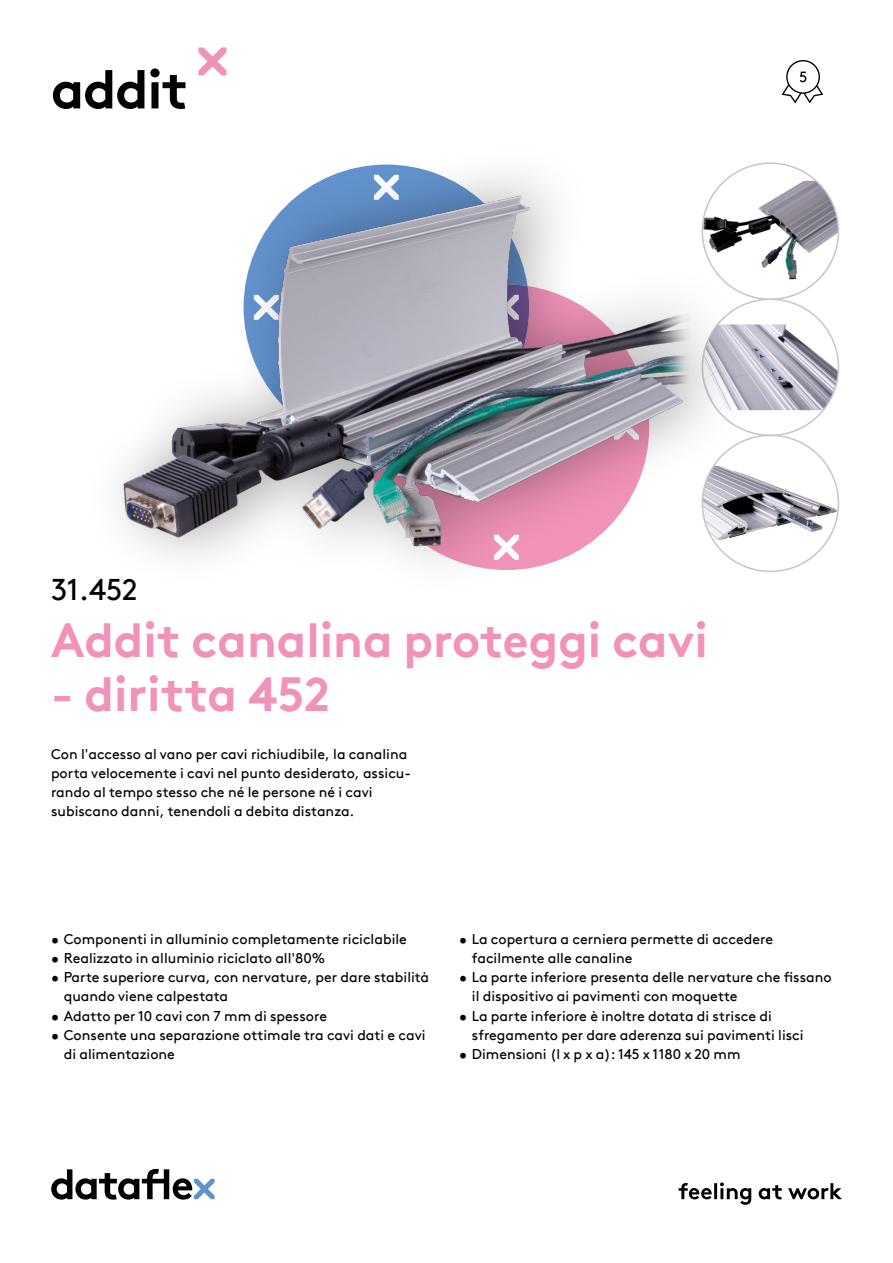
<style>
.page{position:relative;width:893px;height:1263px;background:#fff}
.page>*{position:absolute;margin:0;border:0;box-sizing:border-box;transform-origin:0 0}
.hoofdstuk{font:700 54px "Brown Pro TT";letter-spacing:-.02em;color:#000}
.productnaam{font:700 48px "Brown Pro TT";color:#f193b9}
.productnummer{font:30px "Brown Pro TT";color:#000}
.omschrijving{font:14.25px/19.2px "Brown Pro TT";color:#000}
</style>
<div class="page">
<svg style="left:51px;top:1169px;width:164px;height:30px"></svg>
<svg style="left:679px;top:1182px;width:163px;height:23px"></svg>
<svg style="left:198px;top:47px;width:28px;height:28px"></svg>
<img style="left:750px;top:181px;width:88px;height:101px">
<img style="left:750px;top:324px;width:88px;height:86px">
<img style="left:750px;top:466px;width:88px;height:75px">
<div style="left:84px;top:141px;width:666px;height:457px;background:#000;opacity:.35"></div>
<img style="left:120px;top:189px;width:570px;height:362px">
<svg style="left:782px;top:60px;width:41px;height:43px"></svg>
<p class="hoofdstuk" style="left:51px;top:46px;width:139px">addit</p>
<p class="productnummer" style="left:51px;top:566px;width:88px">31.452</p>
<p class="productnaam" style="left:51px;top:601px;width:658px">Addit canalina proteggi cavi</p>
<p class="productnaam" style="left:51px;top:655px;width:280px">- diritta 452</p>
<p class="omschrijving" style="left:51px;top:743px;width:362px">Con l'accesso al vano per cavi richiudibile, la canalina porta velocemente i cavi nel punto desiderato, assicu&shy;rando al tempo stesso che né le persone né i cavi subiscano danni, tenendoli a debita distanza.</p>
<p class="omschrijving" style="left:51px;top:928px;width:357px">• Componenti in alluminio completamente riciclabile</p>
<p class="omschrijving" style="left:51px;top:947px;width:276px">• Realizzato in alluminio riciclato all'80%</p>
<p class="omschrijving" style="left:64px;top:966px;width:367px;text-indent:-13px">• Parte superiore curva, con nervature, per dare stabilità quando viene calpestata</p>
<p class="omschrijving" style="left:51px;top:1005px;width:278px">• Adatto per 10 cavi con 7 mm di spessore</p>
<p class="omschrijving" style="left:64px;top:1024px;width:363px;text-indent:-13px">• Consente una separazione ottimale tra cavi dati e cavi di alimentazione</p>
<p class="omschrijving" style="left:472px;top:928px;width:303px;text-indent:-13px">• La copertura a cerniera permette di accedere facilmente alle canaline</p>
<p class="omschrijving" style="left:472px;top:966px;width:361px;text-indent:-13px">• La parte inferiore presenta delle nervature che fissano il dispositivo ai pavimenti con moquette</p>
<p class="omschrijving" style="left:472px;top:1005px;width:333px;text-indent:-13px">• La parte inferiore è inoltre dotata di strisce di sfregamento per dare aderenza sui pavimenti lisci</p>
<p class="omschrijving" style="left:459px;top:1043px;width:283px">• Dimensioni (l x p x a): 145 x 1180 x 20 mm</p>
</div>
